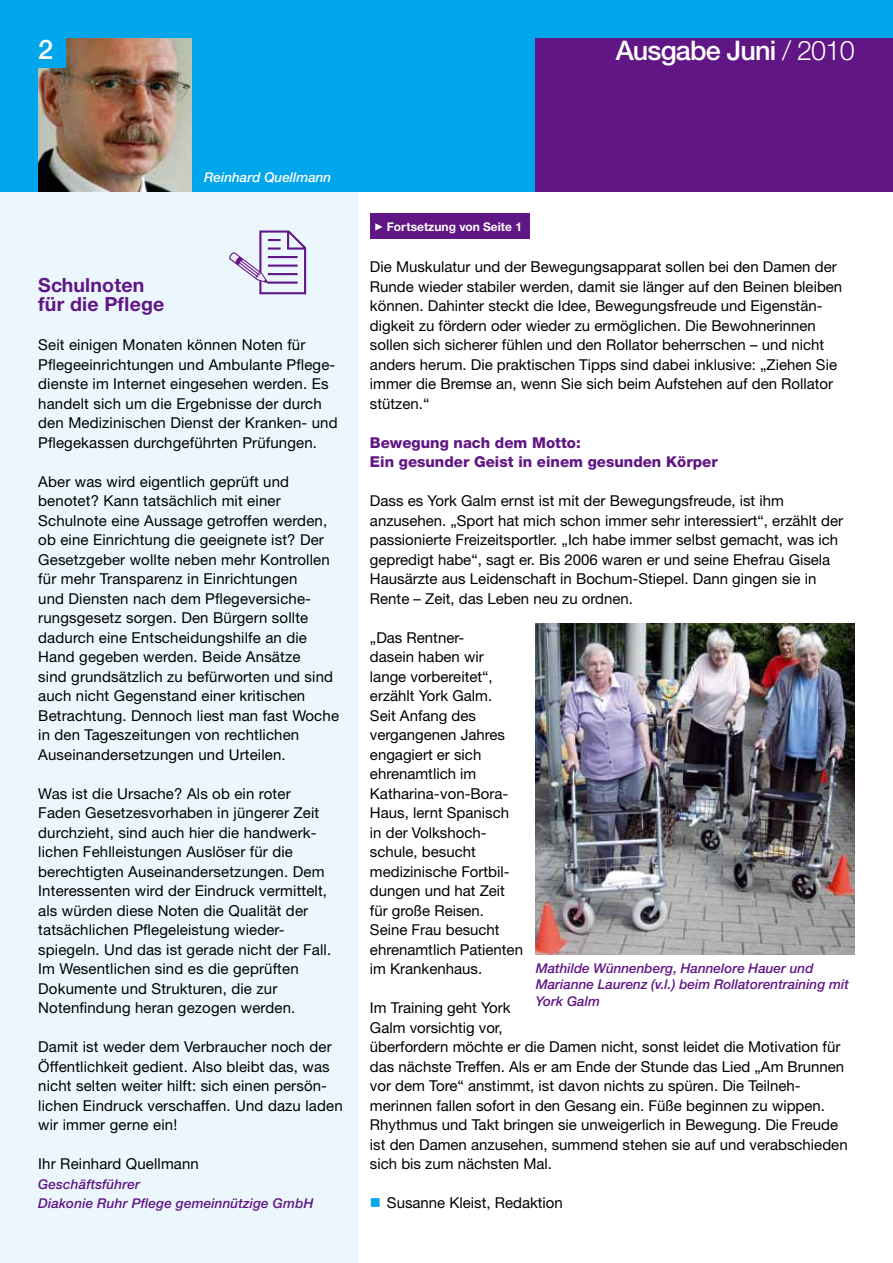
<style>
.page{position:relative;width:893px;height:1263px;background:#fff}
.page>*{position:absolute;margin:0;border:0;box-sizing:border-box;transform-origin:0 0}
.t1{font:500 27px "Helvetica Neue";letter-spacing:-.03em;color:#fff}
.t2{font:700 19.5px/19.5px "Helvetica Neue CE";letter-spacing:.01em;color:#611685}
.t3{font:15px/19.5px "Helvetica Neue";color:#000}
.t4{font:800 15px/19.5px "Helvetica Neue";color:#611685}
.t5{font:italic 500 13.5px/16.2px "Helvetica Neue";color:#611685}
.t6{font:italic 500 13.5px "Helvetica Neue";color:#fff}
.t7{font:700 12px "Helvetica Neue CE";color:#fff}
.s1{font-weight:300}
</style>
<div class="page">
<div style="left:0;top:0;width:893px;height:191px;background:#00a6eb"></div>
<div style="left:0;top:192px;width:357px;height:1071px;background:#ebf7fd"></div>
<div style="left:370px;top:214px;width:159px;height:25px;background:#611685"></div>
<svg style="left:375px;top:223px;width:8px;height:8px"></svg>
<div style="left:536px;top:38px;width:357px;height:153px;background:#611685"></div>
<img style="left:38px;top:38px;width:153px;height:153px">
<div style="left:29px;top:31px;width:37px;height:37px;background:#00a6eb"></div>
<svg style="left:229px;top:230px;width:77px;height:64px"></svg>
<img style="left:536px;top:623px;width:319px;height:332px">
<h1 class="t1" style="left:38px;top:34px;width:17px">2</h1>
<h1 class="t1" style="left:616px;top:34px;width:241px">Ausgabe Juni <span class="s1">/ 2010</span></h1>
<h2 class="t2" style="left:38px;top:275px;width:128px">Schulnoten für die Pflege</h2>
<p class="t6" style="left:204px;top:169px;width:129px">Reinhard Quellmann</p>
<p class="t3" style="left:38px;top:335px;width:301px">Seit einigen Monaten können Noten für Pflegeeinrichtungen und Ambulante Pflege&shy;dienste im Internet eingesehen werden. Es handelt sich um die Ergebnisse der durch den Medizinischen Dienst der Kranken- und Pflegekassen durchgeführten Prüfungen.</p>
<p class="t3" style="left:38px;top:471px;width:302px">Aber was wird eigentlich geprüft und benotet? Kann tatsächlich mit einer Schulnote eine Aussage getroffen werden, ob eine Einrichtung die geeignete ist? Der Gesetzgeber wollte neben mehr Kontrollen für mehr Transparenz in Einrichtungen<br>und Diensten nach dem Pflegeversiche&shy;rungsgesetz sorgen. Den Bürgern sollte dadurch eine Entscheidungshilfe an die Hand gegeben werden. Beide Ansätze<br>sind grundsätzlich zu befürworten und sind auch nicht Gegenstand einer kritischen Betrachtung. Dennoch liest man fast Woche in den Tageszeitungen von rechtlichen Auseinandersetzungen und Urteilen.</p>
<p class="t3" style="left:38px;top:783px;width:294px">Was ist die Ursache? Als ob ein roter Faden Gesetzesvorhaben in jüngerer Zeit durchzieht, sind auch hier die handwerk&shy;lichen Fehlleistungen Auslöser für die berechtigten Auseinandersetzungen. Dem Interessenten wird der Eindruck vermittelt, als würden diese Noten die Qualität der tatsächlichen Pflegeleistung wieder&shy;spiegeln. Und das ist gerade nicht der Fall.<br>Im Wesentlichen sind es die geprüften Dokumente und Strukturen, die zur Notenfindung heran gezogen werden.</p>
<p class="t3" style="left:38px;top:1037px;width:306px">Damit ist weder dem Verbraucher noch der Öffentlichkeit gedient. Also bleibt das, was nicht selten weiter hilft: sich einen persön&shy;lichen Eindruck verschaffen. Und dazu laden wir immer gerne ein!</p>
<p class="t3" style="left:38px;top:1154px;width:162px">Ihr Reinhard Quellmann</p>
<p class="t5" style="left:38px;top:1174px;width:277px;line-height:19.5px">Geschäftsführer<br>Diakonie Ruhr Pflege gemeinnützige GmbH</p>
<p class="t7" style="left:387px;top:219px;width:137px">Fortsetzung von Seite 1</p>
<p class="t3" style="left:370px;top:257px;width:474px">Die Muskulatur und der Bewegungsapparat sollen bei den Damen der Runde wieder stabiler werden, damit sie länger auf den Beinen bleiben können. Dahinter steckt die Idee, Bewegungsfreude und Eigenstän&shy;digkeit zu fördern oder wieder zu ermöglichen. Die Bewohnerinnen sollen sich sicherer fühlen und den Rollator beherrschen – und nicht anders herum. Die praktischen Tipps sind dabei inklusive: „Ziehen Sie immer die Bremse an, wenn Sie sich beim Aufstehen auf den Rollator stützen.“</p>
<p class="t4" style="left:370px;top:433px;width:349px">Bewegung nach dem Motto:<br>Ein gesunder Geist in einem gesunden Körper</p>
<p class="t3" style="left:370px;top:491px;width:475px">Dass es York Galm ernst ist mit der Bewegungsfreude, ist ihm anzusehen. „Sport hat mich schon immer sehr interessiert“, erzählt der passionierte Freizeitsportler. „Ich habe immer selbst gemacht, was ich gepredigt habe“, sagt er. Bis 2006 waren er und seine Ehefrau Gisela Hausärzte aus Leidenschaft in Bochum-Stiepel. Dann gingen sie in Rente – Zeit, das Leben neu zu ordnen.</p>
<p class="t3" style="left:370px;top:627px;width:155px">„Das Rentner-<br>dasein haben wir lange vorbereitet“, erzählt York Galm.<br>Seit Anfang des vergangenen Jahres engagiert er sich ehrenamtlich im<br>Katharina-von-Bora-<br>Haus, lernt Spanisch in der Volkshoch&shy;schule, besucht medizinische Fortbil&shy;dungen und hat Zeit für große Reisen.<br>Seine Frau besucht ehrenamtlich Patienten im Krankenhaus.</p>
<p class="t3" style="left:370px;top:998px;width:479px">Im Training geht York<br>Galm vorsichtig vor,<br>überfordern möchte er die Damen nicht, sonst leidet die Motivation für das nächste Treffen. Als er am Ende der Stunde das Lied „Am Brunnen vor dem Tore“ anstimmt, ist davon nichts zu spüren. Die Teilneh&shy;merinnen fallen sofort in den Gesang ein. Füße beginnen zu wippen.<br>Rhythmus und Takt bringen sie unweigerlich in Bewegung. Die Freude ist den Damen anzusehen, summend stehen sie auf und verabschieden sich bis zum nächsten Mal.</p>
<p class="t5" style="left:536px;top:960px;width:315px">Mathilde Wünnenberg, Hannelore Hauer und<br>Marianne Laurenz (v.l.) beim Rollatorentraining mit<br>York Galm</p>
<p class="t3" style="left:387px;top:1193px;width:177px">Susanne Kleist, Redaktion</p>
</div>
